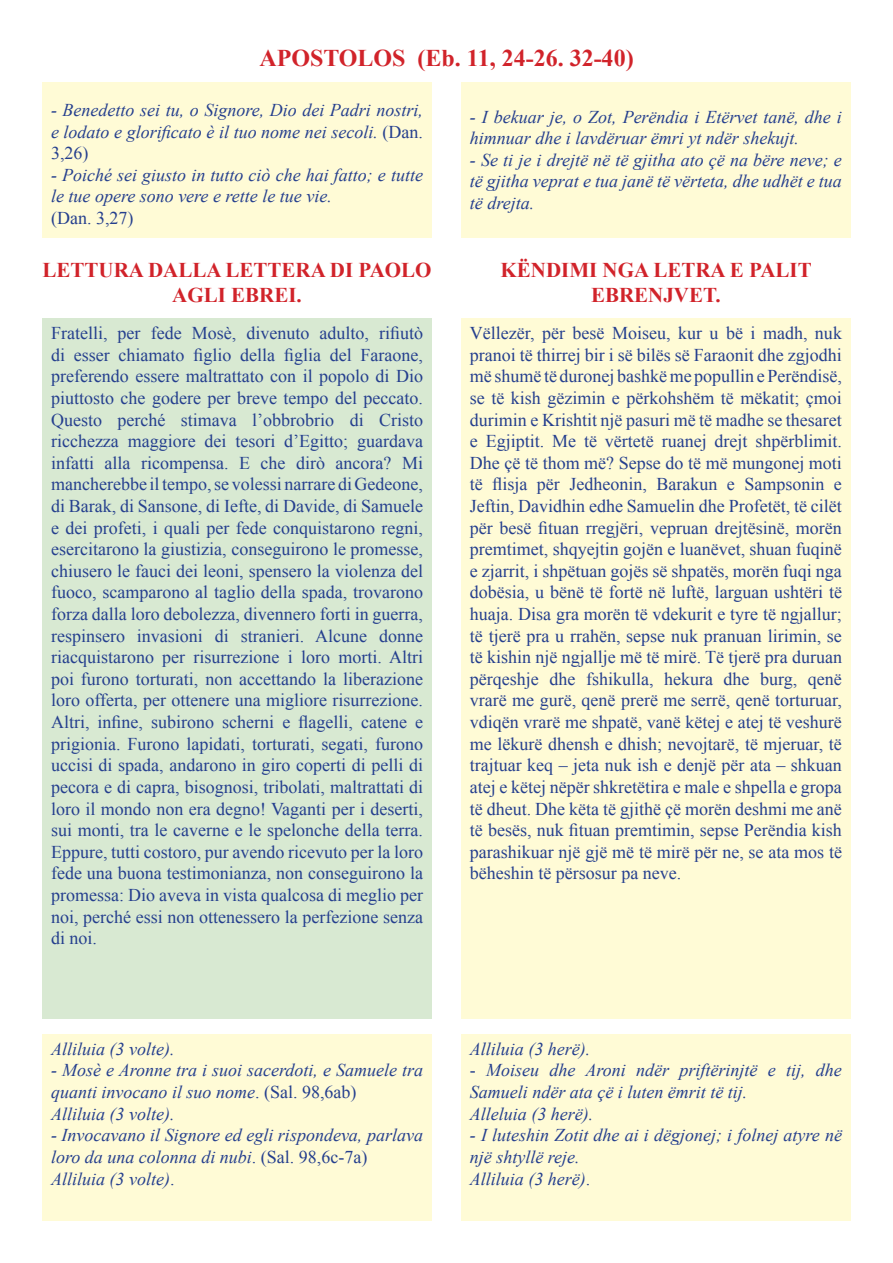
<style>
.page{position:relative;width:893px;height:1263px;background:#fff}
.page>*{position:absolute;margin:0;border:0;box-sizing:border-box;transform-origin:0 0}
.Normale{font:700 24px "Times New Roman";color:#d1232a}
.Corpo_del_testo_2{font:700 21px/25.2px "Times New Roman";color:#d1232a;text-align:center}
.Normale-2{font:18px/21.6px "Times New Roman";color:#253f8e;text-align:justify}
.Normale-3{font:italic 18px/21.6px "Times New Roman";color:#253f8e}
.Corpo_del_testo{font:italic 18px/21.6px "Times New Roman";color:#253f8e}
.s1{font-style:normal}
</style>
<div class="page">
<div style="left:461px;top:82px;width:389px;height:155px;background:#fffbd6"></div>
<div style="left:43px;top:82px;width:389px;height:155px;background:#fffbd6"></div>
<div style="left:43px;top:318px;width:389px;height:701px;background:#d8e9d2"></div>
<div style="left:461px;top:318px;width:389px;height:701px;background:#fffbd6"></div>
<div style="left:43px;top:1034px;width:389px;height:186px;background:#fffbd6"></div>
<div style="left:461px;top:1034px;width:389px;height:186px;background:#fffbd6"></div>
<p class="Normale" style="left:259px;top:41px;width:376px">APOSTOLOS (Eb. 11, 24-26. 32-40)</p>
<p class="Normale-3" style="left:470px;top:105px;width:374px">- I bekuar je, o Zot, Perëndia i Etërvet tanë, dhe i himnuar dhe i lavdëruar ëmri yt ndër shekujt.</p>
<p class="Normale-3" style="left:470px;top:148px;width:374px;text-align:justify">- Se ti je i drejtë në të gjitha ato çë na bëre neve; e të gjitha veprat e tua janë të vërteta, dhe udhët e tua të drejta.</p>
<p class="Normale-3" style="left:51px;top:99px;width:374px;text-align:justify">- Benedetto sei tu, o Signore, Dio dei Padri nostri, e lodato e glorificato è il tuo nome nei secoli. <span class="s1">(Dan.<br>3,26)</span></p>
<p class="Normale-3" style="left:51px;top:164px;width:374px">- Poiché sei giusto in tutto ciò che hai fatto; e tutte le tue opere sono vere e rette le tue vie.</p>
<p class="Normale-2" style="left:51px;top:207px;width:84px">(Dan. 3,27)</p>
<p class="Corpo_del_testo_2" style="left:500px;top:256px;width:313px">KËNDIMI NGA LETRA E PALIT<br>EBRENJVET.</p>
<p class="Corpo_del_testo_2" style="left:43px;top:256px;width:391px">LETTURA DALLA LETTERA DI PAOLO<br>AGLI EBREI.</p>
<p class="Normale-2" style="left:51px;top:322px;width:374px">Fratelli, per fede Mosè, divenuto adulto, rifiutò di esser chiamato figlio della figlia del Faraone, preferendo essere maltrattato con il popolo di Dio piuttosto che godere per breve tempo del peccato.<br>Questo perché stimava l’obbrobrio di Cristo ricchezza maggiore dei tesori d’Egitto; guardava infatti alla ricompensa. E che dirò ancora? Mi mancherebbe il tempo, se volessi narrare di Gedeone, di Barak, di Sansone, di Iefte, di Davide, di Samuele e dei profeti, i quali per fede conquistarono regni, esercitarono la giustizia, conseguirono le promesse, chiusero le fauci dei leoni, spensero la violenza del fuoco, scamparono al taglio della spada, trovarono forza dalla loro debolezza, divennero forti in guerra, respinsero invasioni di stranieri. Alcune donne riacquistarono per risurrezione i loro morti. Altri poi furono torturati, non accettando la liberazione loro offerta, per ottenere una migliore risurrezione.<br>Altri, infine, subirono scherni e flagelli, catene e prigionia. Furono lapidati, torturati, segati, furono uccisi di spada, andarono in giro coperti di pelli di pecora e di capra, bisognosi, tribolati, maltrattati di loro il mondo non era degno! Vaganti per i deserti, sui monti, tra le caverne e le spelonche della terra.<br>Eppure, tutti costoro, pur avendo ricevuto per la loro fede una buona testimonianza, non conseguirono la promessa: Dio aveva in vista qualcosa di meglio per noi, perché essi non ottenessero la perfezione senza di noi.</p>
<p class="Normale-2" style="left:470px;top:322px;width:374px">Vëllezër, për besë Moiseu, kur u bë i madh, nuk pranoi të thirrej bir i së bilës së Faraonit dhe zgjodhi më shumë të duronej bashkë me popullin e Perëndisë, se të kish gëzimin e përkohshëm të mëkatit; çmoi durimin e Krishtit një pasuri më të madhe se thesaret e Egjiptit. Me të vërtetë ruanej drejt shpërblimit.<br>Dhe çë të thom më? Sepse do të më mungonej moti të flisja për Jedheonin, Barakun e Sampsonin e Jeftin, Davidhin edhe Samuelin dhe Profetët, të cilët për besë fituan rregjëri, vepruan drejtësinë, morën premtimet, shqyejtin gojën e luanëvet, shuan fuqinë e zjarrit, i shpëtuan gojës së shpatës, morën fuqi nga dobësia, u bënë të fortë në luftë, larguan ushtëri të huaja. Disa gra morën të vdekurit e tyre të ngjallur; të tjerë pra u rrahën, sepse nuk pranuan lirimin, se të kishin një ngjallje më të mirë. Të tjerë pra duruan përqeshje dhe fshikulla, hekura dhe burg, qenë vrarë me gurë, qenë prerë me serrë, qenë torturuar, vdiqën vrarë me shpatë, vanë këtej e atej të veshurë me lëkurë dhensh e dhish; nevojtarë, të mjeruar, të trajtuar keq – jeta nuk ish e denjë për ata – shkuan atej e këtej nëpër shkretëtira e male e shpella e gropa të dheut. Dhe këta të gjithë çë morën deshmi me anë të besës, nuk fituan premtimin, sepse Perëndia kish parashikuar një gjë më të mirë për ne, se ata mos të bëheshin të përsosur pa neve.</p>
<p class="Normale-3" style="left:51px;top:1038px;width:125px">Alliluia (3 volte).</p>
<p class="Corpo_del_testo" style="left:51px;top:1059px;width:374px">- Mosè e Aronne tra i suoi sacerdoti, e Samuele tra quanti invocano il suo nome<span class="s1">. (Sal. 98,6ab)</span></p>
<p class="Normale-3" style="left:51px;top:1102px;width:125px">Alliluia (3 volte).</p>
<p class="Normale-3" style="left:51px;top:1124px;width:374px">- Invocavano il Signore ed egli rispondeva, parlava loro da una colonna di nubi<span class="s1">. (Sal. 98,6c-7a)</span></p>
<p class="Normale-3" style="left:51px;top:1167px;width:125px">Alliluia (3 volte)<span class="s1">.</span></p>
<p class="Normale-3" style="left:470px;top:1038px;width:122px">Alliluia (3 herë).</p>
<p class="Normale-3" style="left:470px;top:1059px;width:374px"><span class="s1">-</span> Moiseu dhe Aroni ndër priftërinjtë e tij, dhe<br>Samueli ndër ata çë i luten ëmrit të tij.</p>
<p class="Normale-3" style="left:470px;top:1102px;width:125px">Alleluia (3 herë).</p>
<p class="Normale-3" style="left:470px;top:1124px;width:374px">- I luteshin Zotit dhe ai i dëgjonej; i folnej atyre në një shtyllë reje.</p>
<p class="Normale-3" style="left:470px;top:1167px;width:122px">Alliluia (3 herë)<span class="s1">.</span></p>
</div>
